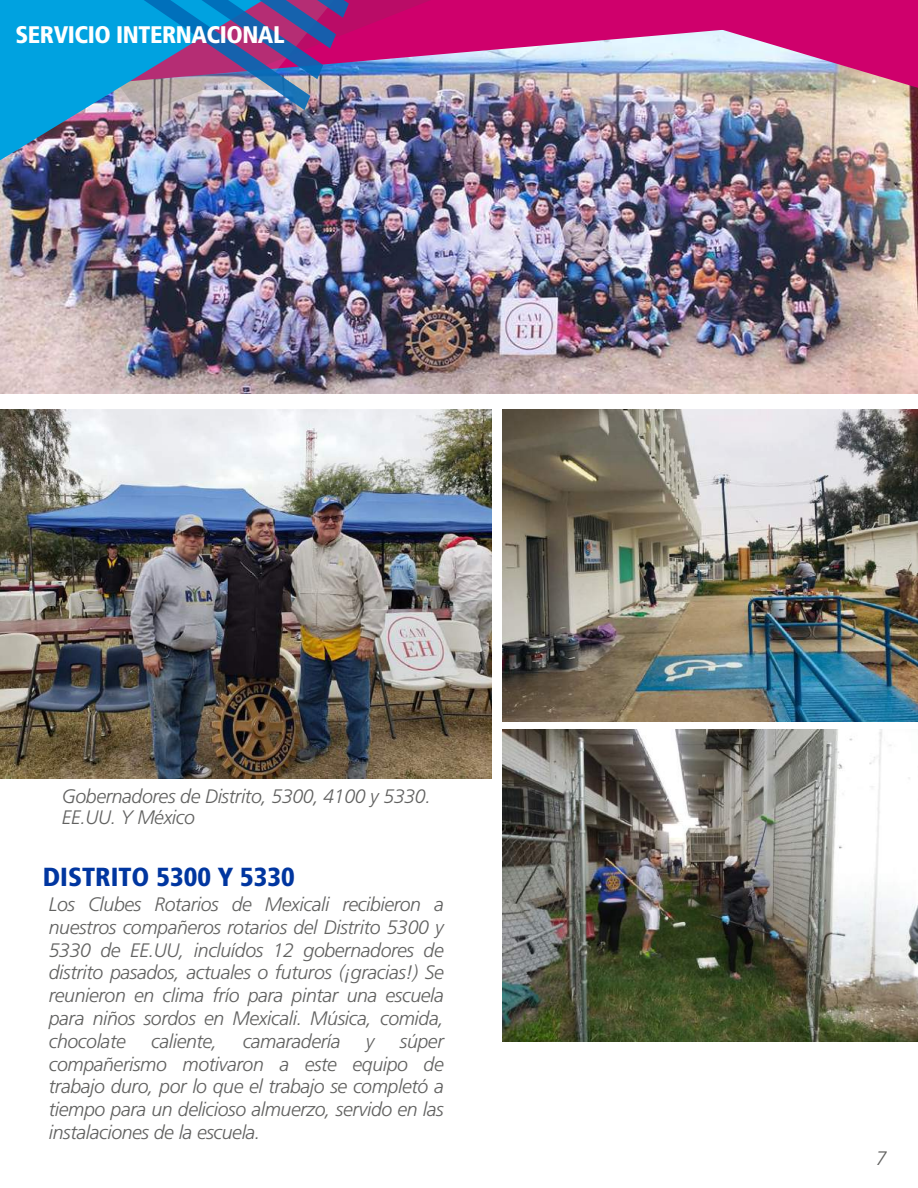
<style>
.page{position:relative;width:918px;height:1188px;background:#fff}
.page>*{position:absolute;margin:0;border:0;box-sizing:border-box;transform-origin:0 0}
.t1{font:900 condensed 26.1px "Frutiger LT Std";color:#0036a0}
.t2{font:900 condensed 24px "Frutiger LT Std";letter-spacing:-.02em;color:#fff}
.t3{font:italic 300 19.5px/22.8px "Frutiger LT Std";letter-spacing:-.02em;color:#616160;text-align:justify}
</style>
<div class="page">
<img style="left:0;top:92px;width:917px;height:301px">
<img style="left:0;top:115px;width:416px;height:48px">
<svg style="left:833px;top:0;width:85px;height:88px;background:#ce1b74"></svg>
<img style="left:349px;top:0;width:484px;height:115px">
<img style="left:0;top:0;width:349px;height:160px">
<img style="left:0;top:410px;width:491px;height:369px">
<img style="left:503px;top:410px;width:415px;height:311px">
<img style="left:503px;top:730px;width:415px;height:311px">
<p class="t2" style="left:15px;top:21px;width:271px">SERVICIO INTERNACIONAL</p>
<p class="t3" style="left:62px;top:785px;width:371px;line-height:21.3px">Gobernadores de Distrito, 5300, 4100 y 5330.<br>EE.UU. Y México</p>
<h1 class="t1" style="left:43px;top:861px;width:253px">DISTRITO 5300 Y 5330</h1>
<p class="t3" style="left:49px;top:893px;width:397px">Los Clubes Rotarios de Mexicali recibieron a nuestros compañeros rotarios del Distrito 5300 y 5330 de EE.UU, incluídos 12 gobernadores de distrito pasados, actuales o futuros (¡gracias!) Se reunieron en clima frío para pintar una escuela para niños sordos en Mexicali. Música, comida, chocolate</p>
<p class="t3" style="left:151px;top:1030px;width:68px">caliente,</p>
<p class="t3" style="left:243px;top:1030px;width:99px">camaradería</p>
<p class="t3" style="left:366px;top:1030px;width:10px">y</p>
<p class="t3" style="left:49px;top:1030px;width:397px;text-indent:351px">súper compañerismo motivaron a este equipo de trabajo duro, por lo que el trabajo se completó a tiempo para un delicioso almuerzo, servido en las instalaciones de la escuela.</p>
<p class="t3" style="left:876px;top:1147px;width:12px">7</p>
</div>
